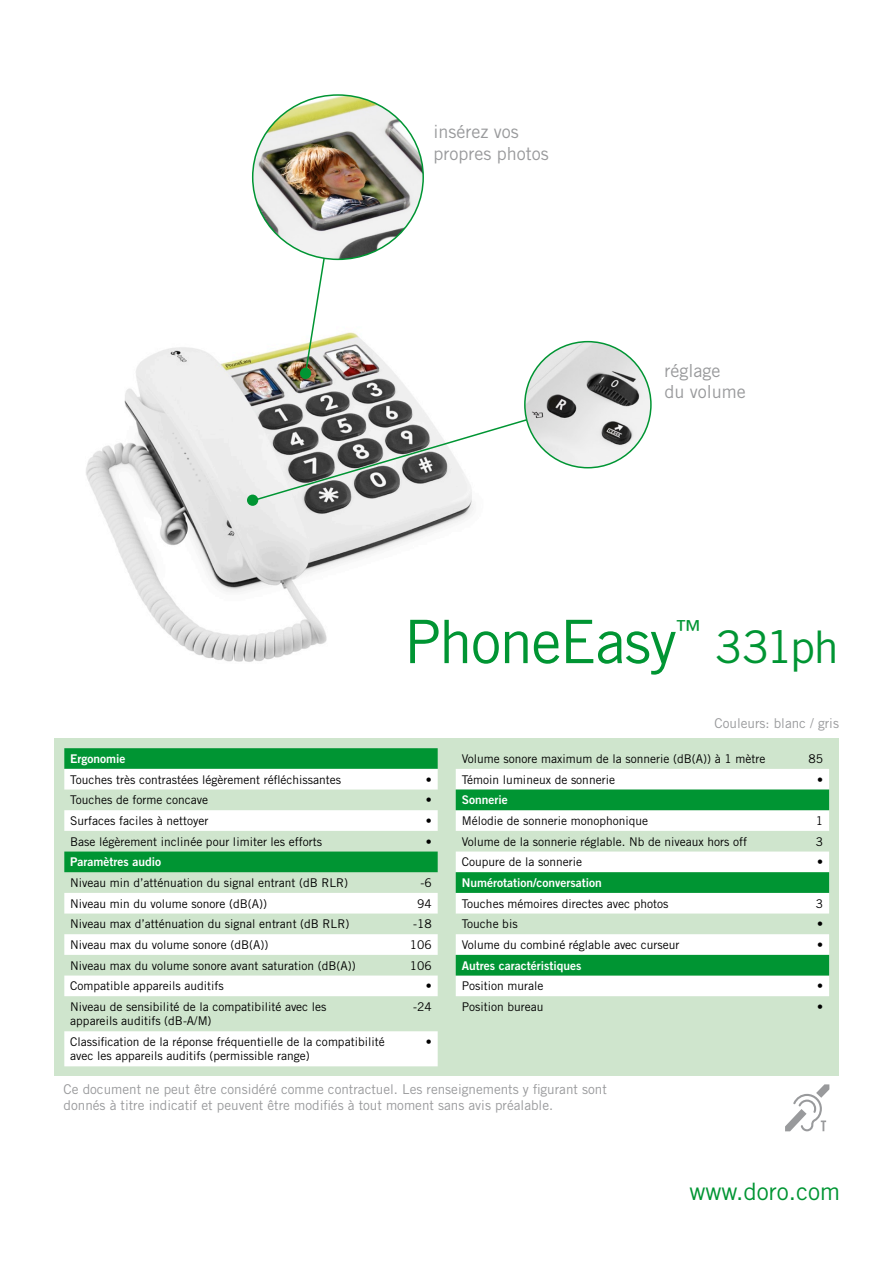
<style>
.page{position:relative;width:893px;height:1263px;background:#fff}
.page>*{position:absolute;margin:0;border:0;box-sizing:border-box;transform-origin:0 0}
.t1{font:60px "Trade Gothic LT Std";letter-spacing:-.025em;color:#009533}
.t2{font:45px "Trade Gothic LT Std";letter-spacing:-.05em;color:#009533}
.t3{font:26.25px "Trade Gothic LT Std";color:#009533}
.t4{font:24px "Trade Gothic LT Std";color:#009533}
.t5{font:18px/21.6px "Trade Gothic LT Std";color:#999a9c}
.t6{font:13.5px/16.2px "Trade Gothic LT Std";color:#999a9c}
.t7{font:12px/14.4px "Trade Gothic LT Std";color:#000}
.t8{font:12px "Trade Gothic LT Std Bd 2";color:#fff}
</style>
<div class="page">
<img style="left:86px;top:332px;width:388px;height:330px">
<div style="left:247px;top:495px;width:11px;height:11px;background:#009533;border-radius:50%"></div>
<svg style="left:251px;top:400px;width:337px;height:102px"></svg>
<img style="left:525px;top:342px;width:126px;height:126px;border-radius:63px">
<div style="left:300px;top:368px;width:11px;height:11px;background:#009533;border-radius:50%"></div>
<svg style="left:304px;top:259px;width:35px;height:116px"></svg>
<img style="left:253px;top:95px;width:170px;height:164px">
<div style="left:54px;top:738px;width:785px;height:338px;background:#cfe5cd"></div>
<svg style="left:64px;top:748px;width:374px;height:21px;background:#049636"></svg>
<svg style="left:64px;top:769px;width:374px;height:297px"></svg>
<div style="left:456px;top:769px;width:373px;height:227px;background:#fff"></div>
<svg style="left:456px;top:789px;width:373px;height:186px"></svg>
<svg style="left:785px;top:1084px;width:44px;height:47px"></svg>
<h3 class="t5" style="left:433px;top:121px;width:117px">insérez vos propres photos</h3>
<h3 class="t5" style="left:664px;top:359px;width:83px">réglage<br>du volume</h3>
<h1 class="t1" style="left:404px;top:605px;width:274px">PhoneEasy</h1>
<h3 class="t3" style="left:676px;top:614px;width:27px">™</h3>
<h2 class="t2" style="left:715px;top:620px;width:125px">331ph</h2>
<p class="t6" style="left:714px;top:715px;width:126px">Couleurs: blanc / gris</p>
<p class="t8" style="left:70px;top:751px;width:57px">Ergonomie</p>
<p class="t7" style="left:70px;top:772px;width:272px">Touches très contrastées légèrement réfléchissantes</p>
<p class="t7" style="left:426px;top:772px;width:7px">•</p>
<p class="t7" style="left:70px;top:793px;width:139px">Touches de forme concave</p>
<p class="t7" style="left:426px;top:793px;width:7px">•</p>
<p class="t7" style="left:70px;top:813px;width:140px">Surfaces faciles à nettoyer</p>
<p class="t7" style="left:426px;top:813px;width:7px">•</p>
<p class="t7" style="left:70px;top:834px;width:253px">Base légèrement inclinée pour limiter les efforts</p>
<p class="t7" style="left:426px;top:834px;width:7px">•</p>
<p class="t8" style="left:70px;top:854px;width:92px">Paramètres audio</p>
<p class="t7" style="left:70px;top:875px;width:279px">Niveau min d’atténuation du signal entrant (dB RLR)</p>
<p class="t7" style="left:420px;top:875px;width:13px">-6</p>
<p class="t7" style="left:70px;top:896px;width:198px">Niveau min du volume sonore (dB(A))</p>
<p class="t7" style="left:417px;top:896px;width:16px">94</p>
<p class="t7" style="left:70px;top:916px;width:280px">Niveau max d’atténuation du signal entrant (dB RLR)</p>
<p class="t7" style="left:413px;top:916px;width:20px">-18</p>
<p class="t7" style="left:70px;top:937px;width:200px">Niveau max du volume sonore (dB(A))</p>
<p class="t7" style="left:410px;top:937px;width:23px">106</p>
<p class="t7" style="left:70px;top:958px;width:287px">Niveau max du volume sonore avant saturation (dB(A))</p>
<p class="t7" style="left:410px;top:958px;width:23px">106</p>
<p class="t7" style="left:70px;top:978px;width:155px">Compatible appareils auditifs</p>
<p class="t7" style="left:426px;top:978px;width:7px">•</p>
<p class="t7" style="left:70px;top:999px;width:258px">Niveau de sensibilité de la compatibilité avec les appareils auditifs (dB-A/M)</p>
<p class="t7" style="left:413px;top:999px;width:20px">-24</p>
<p class="t7" style="left:70px;top:1034px;width:316px">Classification de la réponse fréquentielle de la compatibilité avec les appareils auditifs (permissible range)</p>
<p class="t7" style="left:426px;top:1034px;width:7px">•</p>
<p class="t7" style="left:462px;top:751px;width:305px">Volume sonore maximum de la sonnerie (dB(A)) à 1 mètre</p>
<p class="t7" style="left:808px;top:751px;width:16px">85</p>
<p class="t7" style="left:462px;top:772px;width:155px">Témoin lumineux de sonnerie</p>
<p class="t7" style="left:817px;top:772px;width:7px">•</p>
<p class="t8" style="left:462px;top:792px;width:48px">Sonnerie</p>
<p class="t7" style="left:462px;top:813px;width:188px">Mélodie de sonnerie monophonique</p>
<p class="t7" style="left:816px;top:813px;width:9px">1</p>
<p class="t7" style="left:462px;top:834px;width:287px">Volume de la sonnerie réglable. Nb de niveaux hors off</p>
<p class="t7" style="left:816px;top:834px;width:9px">3</p>
<p class="t7" style="left:462px;top:854px;width:122px">Coupure de la sonnerie</p>
<p class="t7" style="left:817px;top:854px;width:7px">•</p>
<p class="t8" style="left:462px;top:875px;width:141px">Numérotation/conversation</p>
<p class="t7" style="left:462px;top:896px;width:208px">Touches mémoires directes avec photos</p>
<p class="t7" style="left:816px;top:896px;width:9px">3</p>
<p class="t7" style="left:462px;top:916px;width:57px">Touche bis</p>
<p class="t7" style="left:817px;top:916px;width:7px">•</p>
<p class="t7" style="left:462px;top:937px;width:219px">Volume du combiné réglable avec curseur</p>
<p class="t7" style="left:817px;top:937px;width:7px">•</p>
<p class="t8" style="left:462px;top:958px;width:121px">Autres caractéristiques</p>
<p class="t7" style="left:462px;top:978px;width:83px">Position murale</p>
<p class="t7" style="left:817px;top:978px;width:7px">•</p>
<p class="t7" style="left:462px;top:999px;width:83px">Position bureau</p>
<p class="t7" style="left:817px;top:999px;width:7px">•</p>
<p class="t6" style="left:64px;top:1081px;width:545px">Ce document ne peut être considéré comme contractuel. Les renseignements y figurant sont donnés à titre indicatif et peuvent être modifiés à tout moment sans avis préalable.</p>
<h3 class="t4" style="left:689px;top:1176px;width:152px">www.doro.com</h3>
</div>
